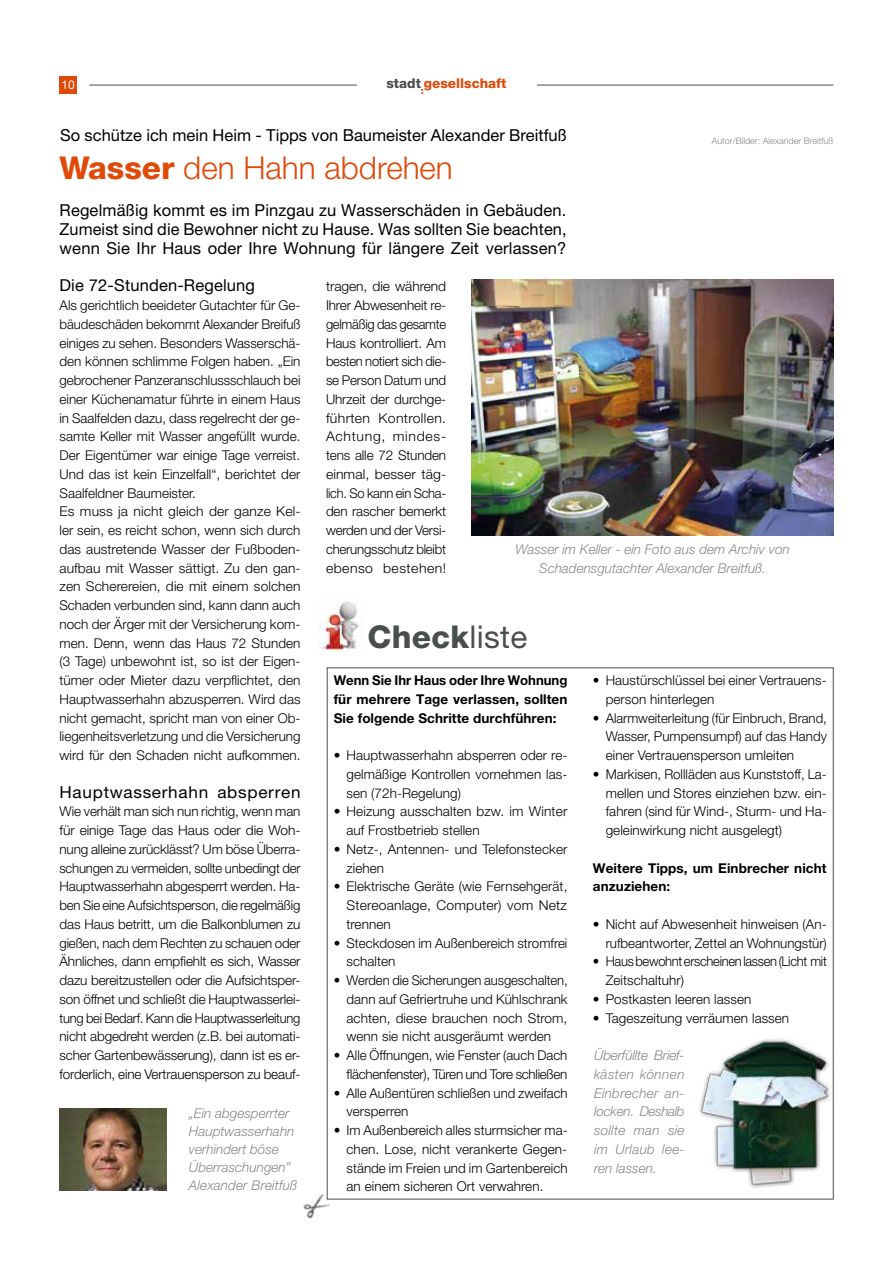
<style>
.page{position:relative;width:893px;height:1263px;background:#fff}
.page>*{position:absolute;margin:0;border:0;box-sizing:border-box;transform-origin:0 0}
.t1{font:300 31.5px "Helvetica Neue LT Pro";color:#e04a09}
.t2{font:800 31.5px "Helvetica Neue LT Pro";letter-spacing:.01em;color:#48504f}
.t3{font:16.5px/18.8px "Helvetica Neue LT Pro";letter-spacing:.01em;color:#000;text-align:justify}
.t4{font:16.5px "Helvetica Neue LT Pro";letter-spacing:.04em;color:#000;scale:1.04 1}
.t5{font:300 13.5px/18.8px "Helvetica Neue LT Pro";color:#000;text-align:justify}
.t6{font:italic 300 13.5px/18.8px "Helvetica Neue LT Pro";color:#878786;text-align:center}
.t7{font:700 13.5px/18.8px "Helvetica Neue LT Pro";letter-spacing:.005em;color:#000;text-align:justify}
.t8{font:300 13.5px/18.8px "Helvetica Neue LT Pro";letter-spacing:-.02em;color:#000;text-align:right}
.t9{font:300 13.5px/18.8px "Helvetica Neue LT Pro";letter-spacing:-.02em;color:#000;scale:.96 1}
.t10{font:800 13.5px "Helvetica Neue LT Pro";color:#e04a09}
.t11{font:12px "Helvetica Neue LT Pro";color:#fff}
.t12{font:300 9px "Helvetica Neue LT Pro";color:#878786}
.s1{color:#48504f}
.s2{font-weight:800}
.s3{font-weight:400}
</style>
<div class="page">
<div style="left:60px;top:77px;width:17px;height:17px;background:#e04a09"></div>
<hr style="left:507px;top:85px;width:326px;height:1px;background:#48504f">
<hr style="left:89px;top:85px;width:277px;height:1px;background:#48504f">
<div style="left:357px;top:80px;width:29px;height:9px;background:#fff"></div>
<div style="left:507px;top:80px;width:29px;height:9px;background:#fff"></div>
<img style="left:472px;top:280px;width:361px;height:255px">
<img style="left:60px;top:1109px;width:107px;height:81px">
<img style="left:318px;top:598px;width:41px;height:52px">
<img style="left:698px;top:1035px;width:136px;height:153px">
<img style="left:303px;top:1194px;width:28px;height:25px">
<p class="t11" style="left:61px;top:77px;width:15px">10</p>
<p class="t10" style="left:386px;top:75px;width:122px"><span class="s1">stadt</span><sub>:</sub>gesellschaft</p>
<p class="t3" style="left:60px;top:126px;width:508px">So schütze ich mein Heim - Tipps von Baumeister Alexander Breitfuß</p>
<h1 class="t1" style="left:60px;top:148px;width:395px"><span class="s2">Wasser</span> den Hahn abdrehen</h1>
<p class="t3" style="left:60px;top:201px;width:509px">Regelmäßig kommt es im Pinzgau zu Wasserschäden in Gebäuden.<br>Zumeist sind die Bewohner nicht zu Hause. Was sollten Sie beachten, wenn Sie Ihr Haus oder Ihre Wohnung für längere Zeit verlassen?</p>
<p class="t12" style="left:712px;top:135px;width:123px">Autor/Bilder: Alexander Breitfuß</p>
<p class="t3" style="left:60px;top:276px;width:197px">Die 72-Stunden-Regelung</p>
<p class="t5" style="left:60px;top:296px;width:243px;text-align:left">Als gerichtlich beeideter Gutachter für Ge&shy;bäudeschäden bekommt Alexander Breifuß einiges zu sehen. Besonders Wasserschä&shy;den können schlimme Folgen haben. „Ein gebrochener Panzeranschlussschlauch bei einer Küchenamatur führte in einem Haus in Saalfelden dazu, dass regelrecht der ge&shy;samte Keller mit Wasser angefüllt wurde.<br>Der Eigentümer war einige Tage verreist.<br>Und das ist kein Einzelfall“, berichtet der Saalfeldner Baumeister.<br>Es muss ja nicht gleich der ganze Kel&shy;ler sein, es reicht schon, wenn sich durch das austretende Wasser der Fußboden&shy;aufbau mit Wasser sättigt. Zu den gan&shy;zen Scherereien, die mit einem solchen Schaden verbunden sind, kann dann auch noch der Ärger mit der Versicherung kom&shy;men. Denn, wenn das Haus 72 Stunden (3 Tage) unbewohnt ist, so ist der Eigen&shy;tümer oder Mieter dazu verpflichtet, den Hauptwasserhahn abzusperren. Wird das nicht gemacht, spricht man von einer Ob&shy;liegenheitsverletzung und die Versicherung wird für den Schaden nicht aufkommen.</p>
<p class="t4" style="left:60px;top:782px;width:233px">Hauptwasserhahn absperren</p>
<p class="t5" style="left:60px;top:802px;width:242px">Wie verhält man sich nun richtig, wenn man für einige Tage das Haus oder die Woh&shy;nung alleine zurücklässt? Um böse Überra&shy;schungen zu vermeiden, sollte unbedingt der Hauptwasserhahn abgesperrt werden. Ha&shy;ben Sie eine Aufsichtsperson, die regelmäßig das Haus betritt, um die Balkonblumen zu gießen, nach dem Rechten zu schauen oder Ähnliches, dann empfiehlt es sich, Wasser dazu bereitzustellen oder die Aufsichtsper&shy;son öffnet und schließt die Hauptwasserlei&shy;tung bei Bedarf. Kann die Hauptwasserleitung nicht abgedreht werden (z.B. bei automati&shy;scher Gartenbewässerung), dann ist es er&shy;forderlich, eine Vertrauensperson zu beauf-</p>
<p class="t6" style="left:189px;top:1104px;width:110px;line-height:18px;text-align:left">„Ein abgesperrter<br>Hauptwasserhahn verhindert böse<br>Überraschungen”<br>Alexander Breitfuß</p>
<p class="t5" style="left:326px;top:277px;width:122px">tragen, die während Ihrer Abwesenheit re&shy;gelmäßig das gesamte Haus kontrolliert. Am besten notiert sich die&shy;se Person Datum und Uhrzeit der durchge&shy;führten Kontrollen.<br>Achtung, mindes&shy;tens alle 72 Stunden einmal, besser täg&shy;lich. So kann ein Scha&shy;den rascher bemerkt werden und der Versi&shy;cherungsschutz bleibt ebenso bestehen!</p>
<p class="t6" style="left:515px;top:539px;width:276px">Wasser im Keller - ein Foto aus dem Archiv von<br>Schadensgutachter Alexander Breitfuß.</p>
<h1 class="t2" style="left:367px;top:618px;width:161px">Check<span class="s3">liste</span></h1>
<p class="t7" style="left:334px;top:671px;width:235px">Wenn Sie Ihr Haus oder Ihre Wohnung für mehrere Tage verlassen, sollten Sie folgende Schritte durchführen:</p>
<p class="t5" style="left:346px;top:746px;width:222px;text-indent:-13px">• Hauptwasserhahn absperren oder re&shy;gelmäßige Kontrollen vornehmen las&shy;sen (72h-Regelung)</p>
<p class="t5" style="left:346px;top:802px;width:222px;text-indent:-13px">• Heizung ausschalten bzw. im Winter auf Frostbetrieb stellen</p>
<p class="t5" style="left:346px;top:839px;width:223px;text-indent:-13px">• Netz-, Antennen- und Telefonstecker ziehen</p>
<p class="t5" style="left:346px;top:877px;width:222px;text-indent:-13px">• Elektrische Geräte (wie Fernsehgerät, Stereoanlage, Computer) vom Netz trennen</p>
<p class="t5" style="left:346px;top:933px;width:222px;text-indent:-13px">• Steckdosen im Außenbereich stromfrei schalten</p>
<p class="t5" style="left:346px;top:971px;width:223px;text-indent:-13px">• Werden die Sicherungen ausgeschalten, dann auf Gefriertruhe und Kühlschrank achten, diese brauchen noch Strom, wenn sie nicht ausgeräumt werden</p>
<p class="t8" style="left:334px;top:1046px;width:235px">• Alle Öffnungen, wie Fenster (auch Dach flächenfenster), Türen und Tore schließen</p>
<p class="t5" style="left:346px;top:1083px;width:223px;text-indent:-13px">• Alle Außentüren schließen und zweifach versperren</p>
<p class="t5" style="left:346px;top:1121px;width:223px;text-indent:-13px">• Im Außenbereich alles sturmsicher ma&shy;chen. Lose, nicht verankerte Gegen&shy;stände im Freien und im Gartenbereich an einem sicheren Ort verwahren.</p>
<p class="t5" style="left:606px;top:671px;width:222px;text-indent:-13px">• Haustürschlüssel bei einer Vertrauens&shy;person hinterlegen</p>
<p class="t5" style="left:606px;top:708px;width:223px;text-indent:-13px">• Alarmweiterleitung (für Einbruch, Brand, Wasser, Pumpensumpf) auf das Handy einer Vertrauensperson umleiten</p>
<p class="t5" style="left:606px;top:764px;width:223px;text-indent:-13px">• Markisen, Rollläden aus Kunststoff, La&shy;mellen und Stores einziehen bzw. ein&shy;fahren (sind für Wind-, Sturm- und Ha&shy;geleinwirkung nicht ausgelegt)</p>
<p class="t7" style="left:593px;top:858px;width:235px">Weitere Tipps, um Einbrecher nicht anzuziehen:</p>
<p class="t5" style="left:593px;top:914px;width:235px;text-align:right">• Nicht auf Abwesenheit hinweisen (An&shy;rufbeantworter, Zettel an Wohnungstür)</p>
<p class="t9" style="left:606px;top:952px;width:232px;text-indent:-13px">• Haus bewohnt erscheinen lassen (Licht mit<br>Zeitschaltuhr)</p>
<p class="t5" style="left:593px;top:989px;width:160px">• Postkasten leeren lassen</p>
<p class="t5" style="left:593px;top:1008px;width:198px">• Tageszeitung verräumen lassen</p>
<p class="t6" style="left:594px;top:1046px;width:92px;text-align:justify">Überfüllte Brief&shy;kästen können Einbrecher an&shy;locken. Deshalb sollte man sie im Urlaub lee&shy;ren lassen.</p>
</div>
